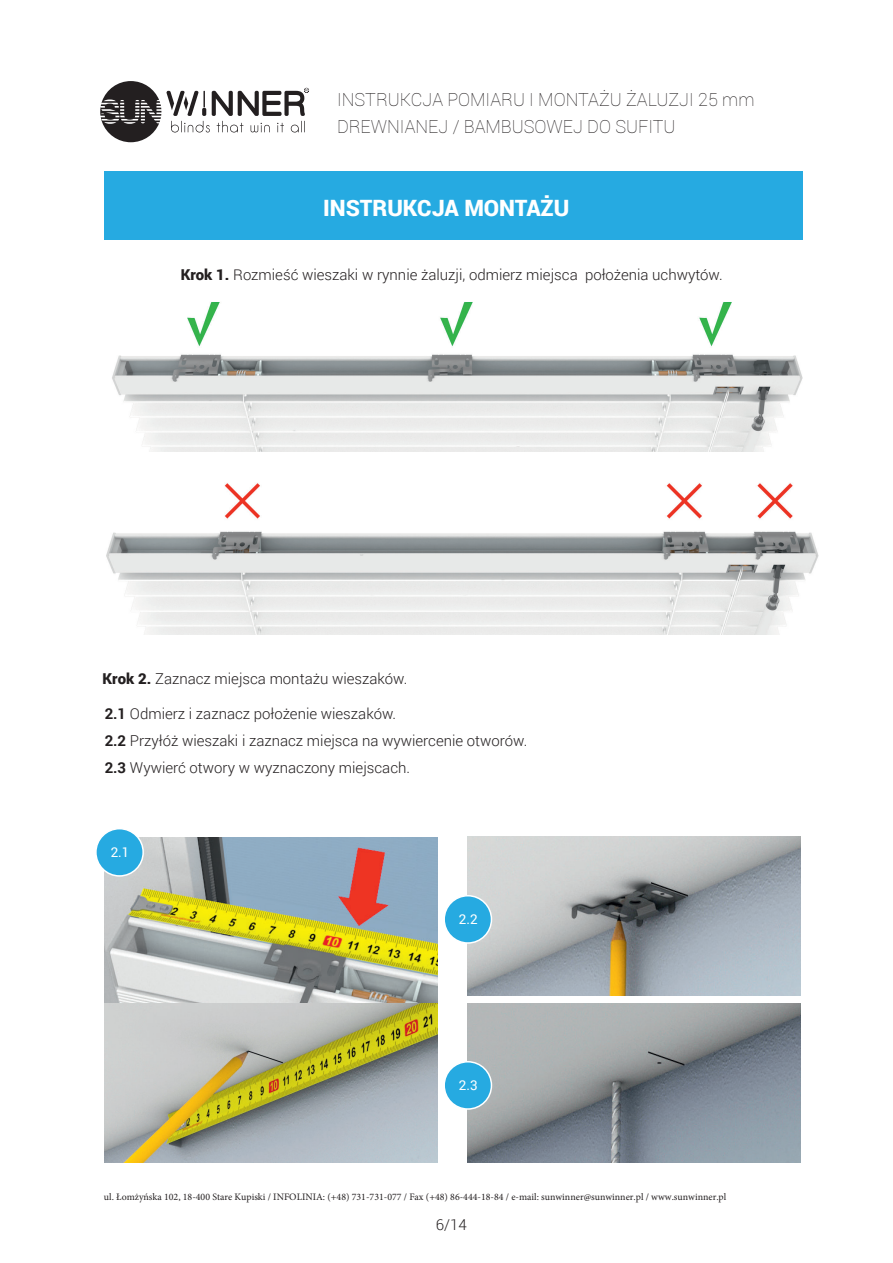
<style>
.page{position:relative;width:893px;height:1263px;background:#fff}
.page>*{position:absolute;margin:0;border:0;box-sizing:border-box;transform-origin:0 0}
.t1{font:900 22.5px "Roboto";color:#fff}
.t2{font:100 18px/27px "Roboto";color:#231f20}
.t3{font:300 15px/27px "Roboto";color:#231f20}
.t4{font:13.5px "Roboto";color:#fff}
.t5{font:9.9px "Minion Pro";color:#231f20}
.s1{font-weight:900}
.s2{font-weight:700}
</style>
<div class="page">
<img style="left:112px;top:302px;width:691px;height:150px">
<div style="left:105px;top:172px;width:698px;height:68px;background:#26aae1"></div>
<img style="left:104px;top:837px;width:333px;height:167px">
<img style="left:468px;top:1004px;width:333px;height:158px">
<img style="left:468px;top:837px;width:333px;height:158px">
<img style="left:104px;top:1004px;width:333px;height:158px">
<div style="left:96px;top:829px;width:47px;height:47px;background:#26aae1;border-radius:50%"></div>
<div style="left:95px;top:828px;width:49px;height:49px;border:2px solid #fff;border-radius:50%"></div>
<div style="left:444px;top:896px;width:47px;height:47px;background:#26aae1;border-radius:50%"></div>
<div style="left:443px;top:895px;width:49px;height:49px;border:2px solid #fff;border-radius:50%"></div>
<div style="left:444px;top:1062px;width:47px;height:47px;background:#26aae1;border-radius:50%"></div>
<div style="left:443px;top:1061px;width:49px;height:49px;border:2px solid #fff;border-radius:50%"></div>
<img style="left:106px;top:483px;width:713px;height:151px">
<svg style="left:100px;top:81px;width:209px;height:61px"></svg>
<p class="t2" style="left:337px;top:86px;width:419px">INSTRUKCJA POMIARU I MONTAŻU ŻALUZJI 25 mm<br>DREWNIANEJ / BAMBUSOWEJ DO SUFITU</p>
<h1 class="t1" style="left:323px;top:192px;width:248px">INSTRUKCJA MONTAŻU</h1>
<p class="t3" style="left:181px;top:261px;width:543px"><span class="s1">Krok 1.</span> Rozmieść wieszaki w rynnie żaluzji, odmierz miejsca położenia uchwytów.</p>
<p class="t3" style="left:103px;top:665px;width:306px"><span class="s1">Krok 2.</span> Zaznacz miejsca montażu wieszaków.</p>
<p class="t3" style="left:105px;top:699px;width:424px"><span class="s2">2.1</span> Odmierz i zaznacz położenie wieszaków.<br><span class="s2">2.2</span> Przyłóż wieszaki i zaznacz miejsca na wywiercenie otworów.<br><span class="s2">2.3</span> Wywierć otwory w wyznaczony miejscach.</p>
<p class="t4" style="left:111px;top:843px;width:20px">2.1</p>
<p class="t4" style="left:459px;top:910px;width:20px">2.2</p>
<p class="t4" style="left:459px;top:1076px;width:20px">2.3</p>
<p class="t5" style="left:104px;top:1190px;width:624px">ul. Łomżyńska 102, 18-400 Stare Kupiski / INFOLINIA: (+48) 731-731-077 / Fax (+48) 86-444-18-84 / e-mail: sunwinner@sunwinner.pl / www.sunwinner.pl</p>
<p class="t3" style="left:436px;top:1211px;width:32px">6/14</p>
</div>
